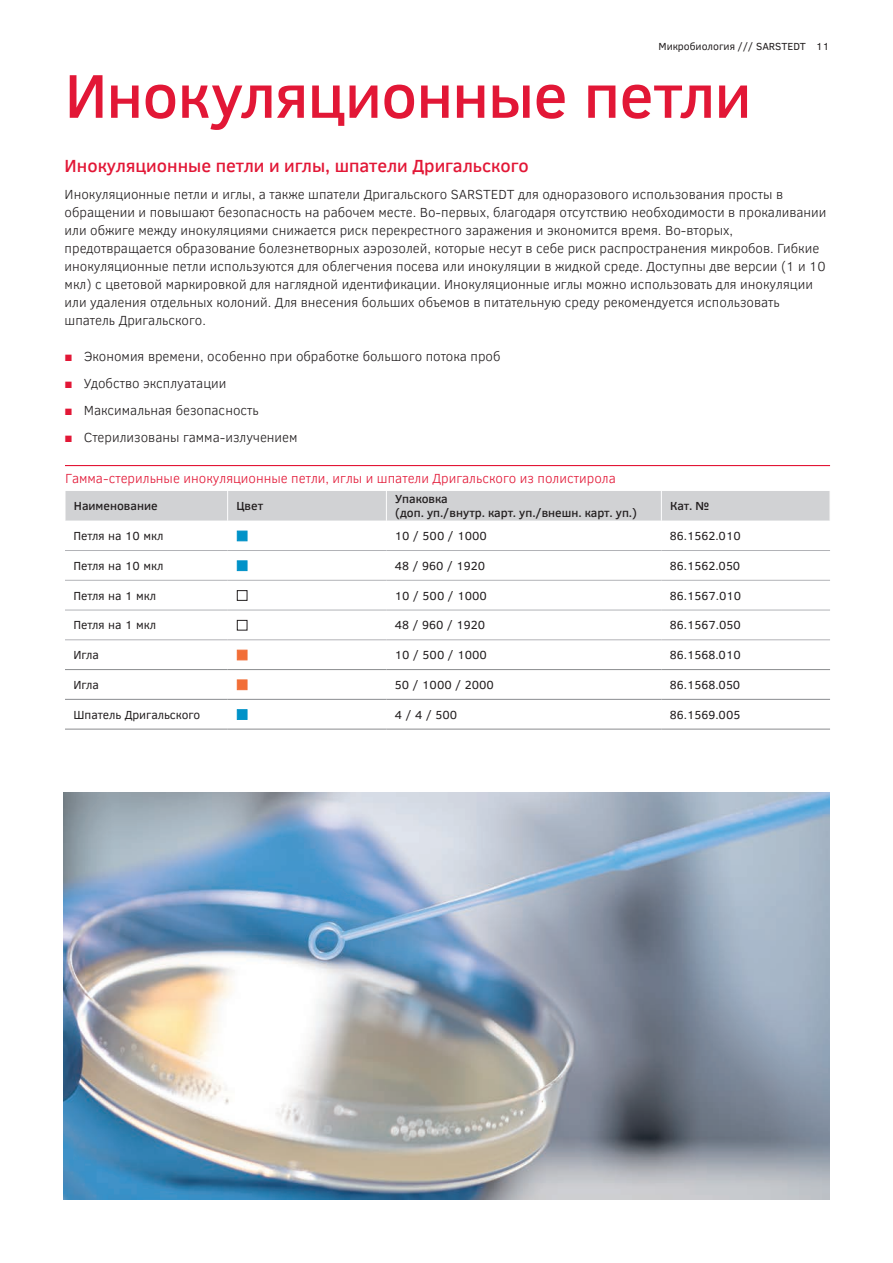
<style>
.page{position:relative;width:893px;height:1263px;background:#fff}
.page>*{position:absolute;margin:0;border:0;box-sizing:border-box;transform-origin:0 0}
.t1{font:500 63px "Clear Sans";letter-spacing:-.015em;color:#e21736}
.t2{font:500 18px "Clear Sans";color:#e21736}
.t3{font:300 13.5px/18px "Clear Sans";color:#231f20}
.t4{font:300 13.5px "Clear Sans";color:#e21736}
.t5{font:12px "Clear Sans";color:#231f20}
.t6{font:500 12px/14.4px "Clear Sans";color:#231f20}
.t7{font:10.5px "Clear Sans";color:#231f20}
.s1{font-weight:400;color:#e21736}
</style>
<div class="page">
<div style="left:66px;top:491px;width:764px;height:30px;background:#d1d2d4"></div>
<svg style="left:65px;top:579px;width:765px;height:150px"></svg>
<hr style="left:227px;top:491px;width:1px;height:30px;background:#fff">
<hr style="left:65px;top:669px;width:163px;height:1px;background:#8a8c8f">
<hr style="left:228px;top:669px;width:158px;height:1px;background:#8a8c8f">
<hr style="left:386px;top:669px;width:275px;height:1px;background:#8a8c8f">
<hr style="left:661px;top:669px;width:169px;height:1px;background:#8a8c8f">
<hr style="left:65px;top:699px;width:163px;height:1px;background:#8a8c8f">
<hr style="left:228px;top:699px;width:158px;height:1px;background:#8a8c8f">
<hr style="left:386px;top:699px;width:275px;height:1px;background:#8a8c8f">
<hr style="left:661px;top:699px;width:169px;height:1px;background:#8a8c8f">
<hr style="left:65px;top:729px;width:163px;height:1px;background:#8a8c8f">
<hr style="left:228px;top:729px;width:158px;height:1px;background:#8a8c8f">
<hr style="left:386px;top:729px;width:275px;height:1px;background:#8a8c8f">
<hr style="left:661px;top:729px;width:169px;height:1px;background:#8a8c8f">
<hr style="left:65px;top:639px;width:163px;height:1px;background:#b2b3b7">
<hr style="left:228px;top:639px;width:158px;height:1px;background:#b2b3b7">
<hr style="left:386px;top:639px;width:275px;height:1px;background:#b2b3b7">
<hr style="left:661px;top:639px;width:169px;height:1px;background:#b2b3b7">
<hr style="left:65px;top:610px;width:163px;height:1px;background:#b2b3b7">
<hr style="left:228px;top:610px;width:158px;height:1px;background:#b2b3b7">
<hr style="left:386px;top:610px;width:275px;height:1px;background:#b2b3b7">
<hr style="left:661px;top:610px;width:169px;height:1px;background:#b2b3b7">
<hr style="left:65px;top:580px;width:163px;height:1px;background:#b2b3b7">
<hr style="left:228px;top:580px;width:158px;height:1px;background:#b2b3b7">
<hr style="left:386px;top:580px;width:275px;height:1px;background:#b2b3b7">
<hr style="left:661px;top:580px;width:169px;height:1px;background:#b2b3b7">
<hr style="left:65px;top:550px;width:163px;height:1px;background:#b2b3b7">
<hr style="left:228px;top:550px;width:158px;height:1px;background:#b2b3b7">
<hr style="left:386px;top:550px;width:275px;height:1px;background:#b2b3b7">
<hr style="left:661px;top:550px;width:169px;height:1px;background:#b2b3b7">
<hr style="left:386px;top:491px;width:1px;height:30px;background:#fff">
<hr style="left:661px;top:491px;width:1px;height:30px;background:#fff">
<hr style="left:65px;top:465px;width:765px;height:1px;background:#e21736">
<img style="left:64px;top:793px;width:765px;height:406px">
<svg style="left:237px;top:590px;width:10px;height:10px"></svg>
<svg style="left:237px;top:620px;width:10px;height:10px"></svg>
<svg style="left:237px;top:650px;width:10px;height:10px"></svg>
<svg style="left:237px;top:680px;width:10px;height:10px"></svg>
<svg style="left:237px;top:709px;width:10px;height:10px"></svg>
<p class="t7" style="left:658px;top:39px;width:172px">Микробиология /// SARSTEDT 11</p>
<h1 class="t1" style="left:65px;top:52px;width:688px">Инокуляционные петли</h1>
<h2 class="t2" style="left:65px;top:153px;width:466px">Инокуляционные петли и иглы, шпатели Дригальского</h2>
<p class="t3" style="left:65px;top:185px;width:763px">Инокуляционные петли и иглы, а также шпатели Дригальского SARSTEDT для одноразового использования просты в обращении и повышают безопасность на рабочем месте. Во-первых, благодаря отсутствию необходимости в прокаливании или обжиге между инокуляциями снижается риск перекрестного заражения и экономится время. Во-вторых, предотвращается образование болезнетворных аэрозолей, которые несут в себе риск распространения микробов. Гибкие инокуляционные петли используются для облегчения посева или инокуляции в жидкой среде. Доступны две версии (1 и 10 мкл) с цветовой маркировкой для наглядной идентификации. Инокуляционные иглы можно использовать для инокуляции или удаления отдельных колоний. Для внесения больших объемов в питательную среду рекомендуется использовать шпатель Дригальского.</p>
<p class="t3" style="left:65px;top:347px;width:437px"><span class="s1">■</span> Экономия времени, особенно при обработке большого потока проб</p>
<p class="t3" style="left:65px;top:374px;width:163px"><span class="s1">■</span> Удобство эксплуатации</p>
<p class="t3" style="left:65px;top:401px;width:196px"><span class="s1">■</span> Максимальная безопасность</p>
<p class="t3" style="left:65px;top:428px;width:234px"><span class="s1">■</span> Стерилизованы гамма-излучением</p>
<p class="t4" style="left:65px;top:469px;width:552px">Гамма-стерильные инокуляционные петли, иглы и шпатели Дригальского из полистирола</p>
<p class="t6" style="left:74px;top:499px;width:85px">Наименование</p>
<p class="t6" style="left:236px;top:499px;width:28px">Цвет</p>
<p class="t6" style="left:395px;top:491px;width:243px">Упаковка<br>(доп. уп./внутр. карт. уп./внешн. карт. уп.)</p>
<p class="t6" style="left:670px;top:499px;width:41px">Кат. №</p>
<p class="t5" style="left:73px;top:528px;width:91px">Петля на 10 мкл</p>
<p class="t5" style="left:395px;top:528px;width:94px">10 / 500 / 1000</p>
<p class="t5" style="left:670px;top:528px;width:72px">86.1562.010</p>
<p class="t5" style="left:74px;top:558px;width:91px">Петля на 10 мкл</p>
<p class="t5" style="left:395px;top:558px;width:92px">48 / 960 / 1920</p>
<p class="t5" style="left:670px;top:558px;width:72px">86.1562.050</p>
<p class="t5" style="left:74px;top:587px;width:84px">Петля на 1 мкл</p>
<p class="t5" style="left:395px;top:587px;width:94px">10 / 500 / 1000</p>
<p class="t5" style="left:670px;top:587px;width:73px">86.1567.010</p>
<p class="t5" style="left:74px;top:617px;width:84px">Петля на 1 мкл</p>
<p class="t5" style="left:395px;top:617px;width:92px">48 / 960 / 1920</p>
<p class="t5" style="left:670px;top:617px;width:72px">86.1567.050</p>
<p class="t5" style="left:74px;top:647px;width:27px">Игла</p>
<p class="t5" style="left:395px;top:647px;width:94px">10 / 500 / 1000</p>
<p class="t5" style="left:670px;top:647px;width:72px">86.1568.010</p>
<p class="t5" style="left:74px;top:677px;width:27px">Игла</p>
<p class="t5" style="left:395px;top:677px;width:101px">50 / 1000 / 2000</p>
<p class="t5" style="left:670px;top:677px;width:72px">86.1568.050</p>
<p class="t5" style="left:74px;top:706px;width:128px">Шпатель Дригальского</p>
<p class="t5" style="left:395px;top:706px;width:64px">4 / 4 / 500</p>
<p class="t5" style="left:670px;top:706px;width:72px">86.1569.005</p>
</div>
